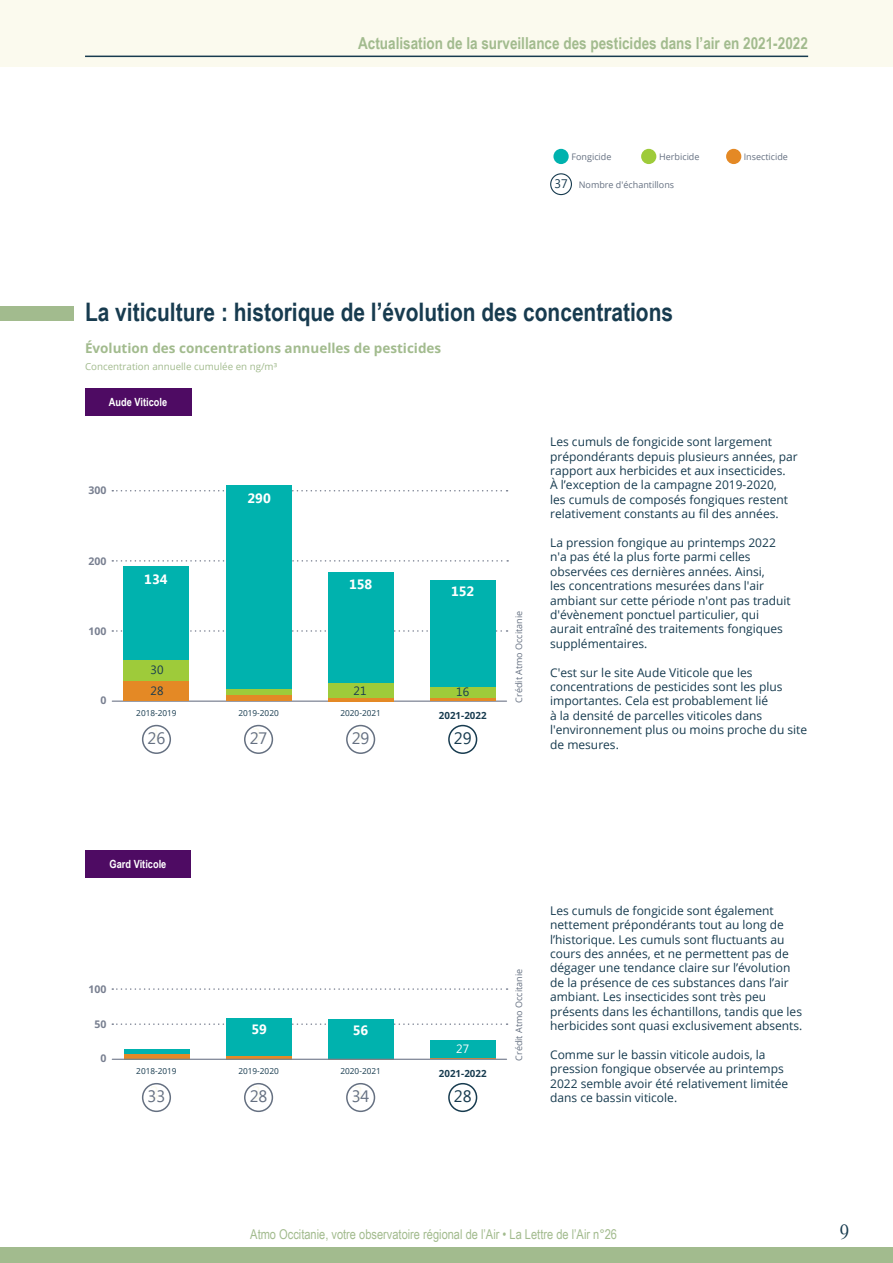
<style>
.page{position:relative;width:893px;height:1263px;background:#fff}
.page>*{position:absolute;margin:0;border:0;box-sizing:border-box;transform-origin:0 0}
.t1{font:700 25.5px "Arial Narrow";color:#173b4f}
.t2{font:18px "Editorial New";color:#173b4f}
.t3{font:700 16.5px "Arial Narrow";color:#a2bb8e}
.t4{font:16.5px "Segoe UI";color:#657081}
.t5{font:16.5px "Segoe UI";color:#173b4f}
.t6{font:13.5px "Arial Narrow";color:#a2bb8e}
.t7{font:700 13.5px "Open Sans";color:#a2bb8e}
.t8{font:700 13.5px "Segoe UI";color:#fff}
.t9{font:12px/14.4px "Open Sans";color:#173b4f}
.t10{font:12px/21.9px "Segoe UI";color:#173b4f}
.t11{font:12px "Segoe UI";color:#fff}
.t12{font:700 11.25px "Arial Narrow";color:#fff}
.t13{font:700 10.5px "Open Sans";color:#787f90}
.t14{font:9.75px "Open Sans";color:#a2bb8e}
.t15{font:700 9.75px "Open Sans";color:#173b4f}
.t16{font:9px "Open Sans";color:#657081}
.t17{font:8.25px "Open Sans";color:#173b4f}
.s1{font-family:"Segoe UI";font-size:12.3px;color:#173b4f}
</style>
<div class="page">
<div style="left:0;top:0;width:893px;height:66px;background:#fbfaee"></div>
<div style="left:0;top:1247px;width:893px;height:16px;background:#a2bb8e"></div>
<hr style="left:85px;top:56px;width:723px;height:1px;background:#173b4f">
<div style="left:85px;top:388px;width:106px;height:27px;background:#4e0b63"></div>
<div style="left:85px;top:850px;width:106px;height:27px;background:#4e0b63"></div>
<div style="left:0;top:306px;width:74px;height:15px;background:#a2bb8e"></div>
<hr style="left:112px;top:700px;width:395px;height:2px;background:#787f90">
<svg style="left:112px;top:630px;width:396px;height:2px"></svg>
<svg style="left:112px;top:560px;width:396px;height:2px"></svg>
<svg style="left:112px;top:490px;width:396px;height:1px"></svg>
<div style="left:124px;top:567px;width:65px;height:93px;background:#00b2ae"></div>
<div style="left:226px;top:485px;width:65px;height:204px;background:#00b2ae"></div>
<div style="left:328px;top:683px;width:66px;height:15px;background:#9ecb3a"></div>
<div style="left:430px;top:580px;width:66px;height:107px;background:#00b2ae"></div>
<div style="left:124px;top:660px;width:65px;height:21px;background:#9ecb3a"></div>
<div style="left:226px;top:689px;width:65px;height:6px;background:#9ecb3a"></div>
<div style="left:328px;top:572px;width:66px;height:111px;background:#00b2ae"></div>
<div style="left:430px;top:687px;width:66px;height:11px;background:#9ecb3a"></div>
<div style="left:124px;top:681px;width:65px;height:20px;background:#e48925"></div>
<div style="left:226px;top:695px;width:65px;height:6px;background:#e48925"></div>
<hr style="left:328px;top:698px;width:66px;height:3px;background:#e48925">
<hr style="left:430px;top:698px;width:66px;height:3px;background:#e48925">
<div style="left:142px;top:725px;width:29px;height:29px;border:2px solid #657081;border-radius:50%"></div>
<div style="left:244px;top:725px;width:29px;height:29px;border:2px solid #657081;border-radius:50%"></div>
<div style="left:346px;top:725px;width:29px;height:29px;border:2px solid #657081;border-radius:50%"></div>
<div style="left:448px;top:725px;width:29px;height:29px;border:2px solid #173b4f;border-radius:50%"></div>
<svg style="left:112px;top:1023px;width:396px;height:2px"></svg>
<div style="left:124px;top:1049px;width:65px;height:10px;background:#00b2ae"></div>
<div style="left:226px;top:1018px;width:66px;height:41px;background:#00b2ae"></div>
<div style="left:328px;top:1020px;width:66px;height:39px;background:#00b2ae"></div>
<div style="left:430px;top:1040px;width:66px;height:19px;background:#00b2ae"></div>
<hr style="left:430px;top:1058px;width:66px;height:1px;background:#9ecb3a">
<div style="left:124px;top:1054px;width:65px;height:5px;background:#e48925"></div>
<hr style="left:226px;top:1056px;width:66px;height:3px;background:#e48925">
<hr style="left:112px;top:1059px;width:395px;height:1px;background:#787f90">
<div style="left:142px;top:1083px;width:29px;height:29px;border:2px solid #657081;border-radius:50%"></div>
<div style="left:244px;top:1083px;width:29px;height:29px;border:2px solid #657081;border-radius:50%"></div>
<div style="left:346px;top:1083px;width:29px;height:29px;border:2px solid #657081;border-radius:50%"></div>
<div style="left:448px;top:1083px;width:29px;height:29px;border:2px solid #173b4f;border-radius:50%"></div>
<svg style="left:112px;top:988px;width:396px;height:2px"></svg>
<div style="left:550px;top:173px;width:22px;height:22px;border:1px solid #173b4f;border-radius:50%"></div>
<div style="left:553px;top:149px;width:16px;height:15px;background:#00b2ae;border-radius:50%"></div>
<div style="left:641px;top:149px;width:15px;height:15px;background:#9ecb3a;border-radius:50%"></div>
<div style="left:726px;top:149px;width:15px;height:15px;background:#e48925;border-radius:50%"></div>
<h3 class="t3" style="left:358px;top:31px;width:451px">Actualisation de la surveillance des pesticides dans l’air en 2021-2022</h3>
<p class="t16" style="left:571px;top:150px;width:41px">Fongicide</p>
<p class="t16" style="left:659px;top:150px;width:42px">Herbicide</p>
<p class="t16" style="left:744px;top:150px;width:46px">Insecticide</p>
<p class="t16" style="left:554px;top:178px;width:121px"><span class="s1">37</span> Nombre d'échantillons</p>
<h1 class="t1" style="left:85px;top:293px;width:589px">La viticulture : historique de l’évolution des concentrations</h1>
<p class="t7" style="left:85px;top:339px;width:358px">Évolution des concentrations annuelles de pesticides</p>
<p class="t14" style="left:85px;top:360px;width:194px">Concentration annuelle cumulée en ng/m³</p>
<p class="t12" style="left:109px;top:393px;width:60px">Aude Viticole</p>
<p class="t13" style="left:89px;top:483px;width:20px">300</p>
<p class="t13" style="left:89px;top:554px;width:20px">200</p>
<p class="t13" style="left:89px;top:624px;width:20px">100</p>
<p class="t13" style="left:101px;top:693px;width:8px">0</p>
<p class="t8" style="left:144px;top:571px;width:25px">134</p>
<p class="t10" style="left:151px;top:658px;width:14px">30<br>28</p>
<p class="t8" style="left:247px;top:490px;width:25px">290</p>
<p class="t8" style="left:349px;top:576px;width:25px">158</p>
<p class="t8" style="left:451px;top:584px;width:25px">152</p>
<p class="t10" style="left:354px;top:680px;width:14px">21</p>
<p class="t10" style="left:456px;top:681px;width:14px">16</p>
<p class="t17" style="left:136px;top:708px;width:42px">2018-2019</p>
<p class="t17" style="left:238px;top:708px;width:42px">2019-2020</p>
<p class="t17" style="left:340px;top:708px;width:42px">2020-2021</p>
<p class="t15" style="left:439px;top:708px;width:49px">2021-2022</p>
<h3 class="t4" style="left:148px;top:729px;width:19px">2 6<sup>3</sup></h3>
<h3 class="t4" style="left:250px;top:729px;width:19px">2 7<sup>3</sup></h3>
<h3 class="t4" style="left:352px;top:729px;width:19px">2 9<sup>3</sup></h3>
<h3 class="t5" style="left:454px;top:729px;width:19px">29</h3>
<p class="t16" style="left:513px;top:703px;width:93px;rotate:-90deg">Crédit Atmo Occitanie</p>
<p class="t9" style="left:550px;top:434px;width:249px">Les cumuls de fongicide sont largement prépondérants depuis plusieurs années, par rapport aux herbicides et aux insecticides.<br>À l’exception de la campagne 2019-2020,<br>les cumuls de composés fongiques restent relativement constants au fil des années.</p>
<p class="t9" style="left:550px;top:535px;width:242px">La pression fongique au printemps 2022 n'a pas été la plus forte parmi celles observées ces dernières années. Ainsi,<br>les concentrations mesurées dans l'air ambiant sur cette période n'ont pas traduit d'évènement ponctuel particulier, qui aurait entraîné des traitements fongiques supplémentaires.</p>
<p class="t9" style="left:550px;top:665px;width:259px">C'est sur le site Aude Viticole que les concentrations de pesticides sont les plus importantes. Cela est probablement lié<br>à la densité de parcelles viticoles dans l'environnement plus ou moins proche du site de mesures.</p>
<p class="t12" style="left:110px;top:855px;width:58px">Gard Viticole</p>
<p class="t13" style="left:89px;top:982px;width:20px">100</p>
<p class="t13" style="left:95px;top:1017px;width:14px">50</p>
<p class="t13" style="left:101px;top:1051px;width:8px">0</p>
<p class="t8" style="left:251px;top:1021px;width:17px">59</p>
<p class="t8" style="left:353px;top:1022px;width:17px">56</p>
<p class="t11" style="left:456px;top:1042px;width:14px">27</p>
<p class="t17" style="left:136px;top:1066px;width:42px">2018-2019</p>
<p class="t17" style="left:238px;top:1066px;width:42px">2019-2020</p>
<p class="t17" style="left:340px;top:1066px;width:42px">2020-2021</p>
<p class="t15" style="left:439px;top:1066px;width:49px">2021-2022</p>
<h3 class="t4" style="left:148px;top:1087px;width:19px">3 3<sup>3</sup></h3>
<h3 class="t4" style="left:250px;top:1087px;width:19px">2 8<sup>3</sup></h3>
<h3 class="t4" style="left:352px;top:1087px;width:19px">3 4<sup>3</sup></h3>
<h3 class="t5" style="left:454px;top:1087px;width:19px">28</h3>
<p class="t16" style="left:513px;top:1061px;width:93px;rotate:-90deg">Crédit Atmo Occitanie</p>
<p class="t9" style="left:550px;top:903px;width:254px">Les cumuls de fongicide sont également nettement prépondérants tout au long de l’historique. Les cumuls sont fluctuants au cours des années, et ne permettent pas de dégager une tendance claire sur l’évolution de la présence de ces substances dans l’air ambiant. Les insecticides sont très peu présents dans les échantillons, tandis que les herbicides sont quasi exclusivement absents.</p>
<p class="t9" style="left:550px;top:1047px;width:240px">Comme sur le bassin viticole audois, la pression fongique observée au printemps 2022 semble avoir été relativement limitée dans ce bassin viticole.</p>
<p class="t6" style="left:250px;top:1224px;width:368px">Atmo Occitanie, votre observatoire régional de l’Air • La Lettre de l’Air n°26</p>
<h2 class="t2" style="left:840px;top:1219px;width:11px">9</h2>
</div>
